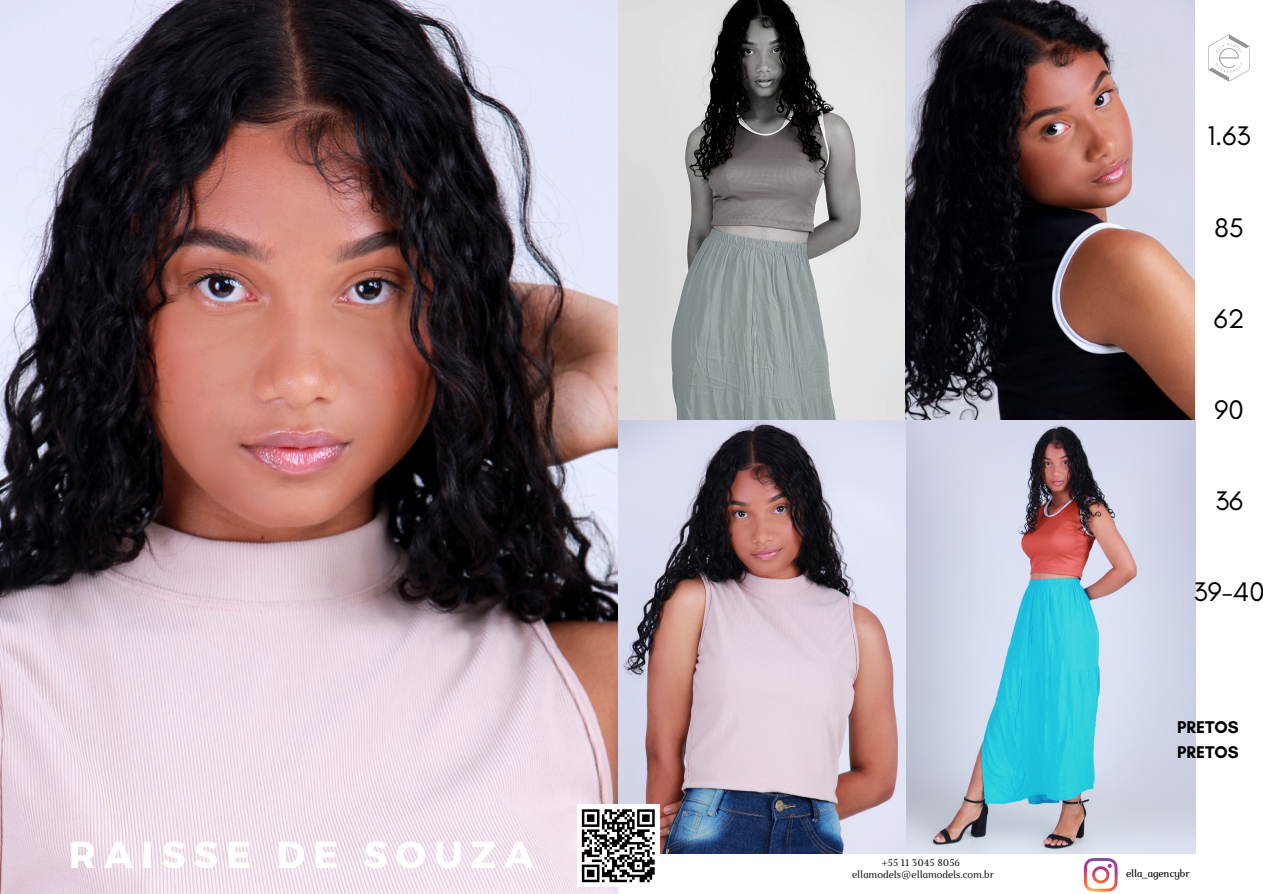
<style>
.page{position:relative;width:1263px;height:894px;background:#fff}
.page>*{position:absolute;margin:0;border:0;box-sizing:border-box;transform-origin:0 0}
.t1{font:700 37.65px "Montserrat";letter-spacing:.215em;color:#fff}
.t2{font:27.3px "Glacial Indifference";color:#000}
.t3{font:700 17.25px "Glacial Indifference";color:#000}
.t4{font:italic 10.35px "Marta";color:#222}
.t5{font:italic 10.35px "Marta";color:#000}
</style>
<div class="page">
<img style="left:0;top:0;width:619px;height:893px">
<img style="left:618px;top:419px;width:577px;height:433px">
<img style="left:618px;top:0;width:287px;height:419px">
<svg style="left:1084px;top:858px;width:34px;height:33px"></svg>
<img style="left:1208px;top:34px;width:42px;height:48px">
<img style="left:905px;top:0;width:289px;height:419px">
<div style="left:577px;top:804px;width:83px;height:82px;background:#fff"></div>
<svg style="left:581px;top:809px;width:74px;height:74px"></svg>
<h2 class="t1" style="left:69px;top:829px;width:466px">RAISSE DE SOUZA</h2>
<h2 class="t4" style="left:881px;top:858px;width:80px">+55 11 3045 8056</h2>
<h2 class="t4" style="left:852px;top:870px;width:143px">ellamodels@ellamodels.com.br</h2>
<h2 class="t2" style="left:1207px;top:119px;width:45px">1.63</h2>
<h2 class="t2" style="left:1214px;top:211px;width:31px">85</h2>
<p class="t2" style="left:1214px;top:302px;width:32px">62</p>
<p class="t2" style="left:1214px;top:393px;width:31px">90</p>
<h3 class="t2" style="left:1215px;top:484px;width:30px">36</h3>
<h3 class="t2" style="left:1193px;top:575px;width:73px">39-40</h3>
<p class="t3" style="left:1177px;top:716px;width:63px">PRETOS</p>
<p class="t3" style="left:1177px;top:741px;width:63px">PRETOS</p>
<h2 class="t5" style="left:1126px;top:869px;width:65px">ella_agencybr</h2>
</div>
